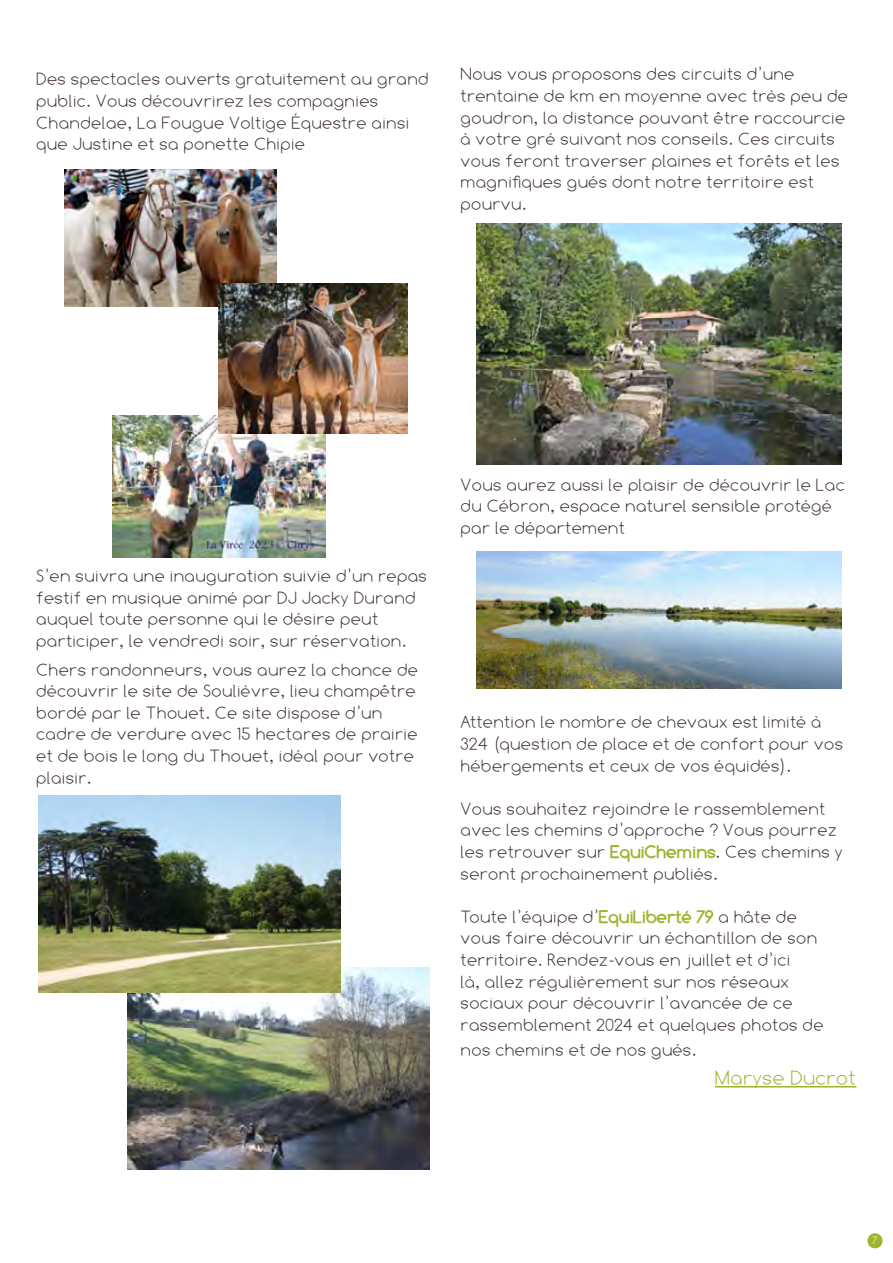
<style>
.page{position:relative;width:893px;height:1263px;background:#fff}
.page>*{position:absolute;margin:0;border:0;box-sizing:border-box;transform-origin:0 0}
.t1{font:300 21px "Comfortaa";color:#9eb52e}
.t2{font:300 18px/21.6px "Comfortaa";color:#3d2e32}
.t3{font:10.5px "Comfortaa";color:#f2f3fa}
.s1{font-weight:700;color:#9eb52e}
</style>
<div class="page">
<div style="left:868px;top:1234px;width:14px;height:14px;background:#9eb52e;border-radius:50%"></div>
<div style="left:867px;top:1233px;width:16px;height:15px;border:1px solid #9eb52e;border-radius:50%"></div>
<hr style="left:715px;top:1086px;width:141px;height:1px;background:#9eb52e">
<img style="left:128px;top:968px;width:301px;height:201px">
<img style="left:476px;top:224px;width:366px;height:240px">
<img style="left:64px;top:170px;width:213px;height:136px">
<img style="left:113px;top:416px;width:212px;height:142px">
<img style="left:218px;top:284px;width:190px;height:150px">
<img style="left:476px;top:551px;width:366px;height:138px">
<img style="left:38px;top:795px;width:302px;height:198px">
<p class="t2" style="left:37px;top:68px;width:394px">Des spectacles ouverts gratuitement au grand public. Vous découvrirez les compagnies Chandelae, La Fougue Voltige Équestre ainsi que Justine et sa ponette Chipie</p>
<p class="t2" style="left:461px;top:63px;width:389px">Nous vous proposons des circuits d’une trentaine de km en moyenne avec très peu de goudron, la distance pouvant être raccourcie à votre gré suivant nos conseils. Ces circuits vous feront traverser plaines et forêts et les magnifiques gués dont notre territoire est pourvu.</p>
<p class="t2" style="left:37px;top:565px;width:393px">S’en suivra une inauguration suivie d’un repas festif en musique animé par DJ Jacky Durand auquel toute personne qui le désire peut participer, le vendredi soir, sur réservation.</p>
<p class="t2" style="left:37px;top:658px;width:384px">Chers randonneurs, vous aurez la chance de découvrir le site de Soulièvre, lieu champêtre bordé par le Thouet. Ce site dispose d’un cadre de verdure avec 15 hectares de prairie et de bois le long du Thouet, idéal pour votre plaisir.</p>
<p class="t2" style="left:461px;top:474px;width:386px">Vous aurez aussi le plaisir de découvrir le Lac du Cébron, espace naturel sensible protégé par le département</p>
<p class="t2" style="left:461px;top:711px;width:384px">Attention le nombre de chevaux est limité à<br>324 (question de place et de confort pour vos hébergements et ceux de vos équidés).</p>
<p class="t2" style="left:461px;top:798px;width:384px">Vous souhaitez rejoindre le rassemblement avec les chemins d’approche ? Vous pourrez les retrouver sur <span class="s1">EquiChemins</span>. Ces chemins y seront prochainement publiés.</p>
<p class="t2" style="left:461px;top:906px;width:365px">Toute l’équipe d’<span class="s1">EquiLiberté 79</span> a hâte de vous faire découvrir un échantillon de son territoire. Rendez-vous en juillet et d’ici<br>là, allez régulièrement sur nos réseaux sociaux pour découvrir l’avancée de ce rassemblement 2024 et quelques photos de</p>
<p class="t2" style="left:461px;top:1039px;width:238px">nos chemins et de nos gués.</p>
<p class="t1" style="left:715px;top:1066px;width:143px">Maryse Ducrot</p>
<p class="t3" style="left:872px;top:1234px;width:6px">7</p>
</div>
